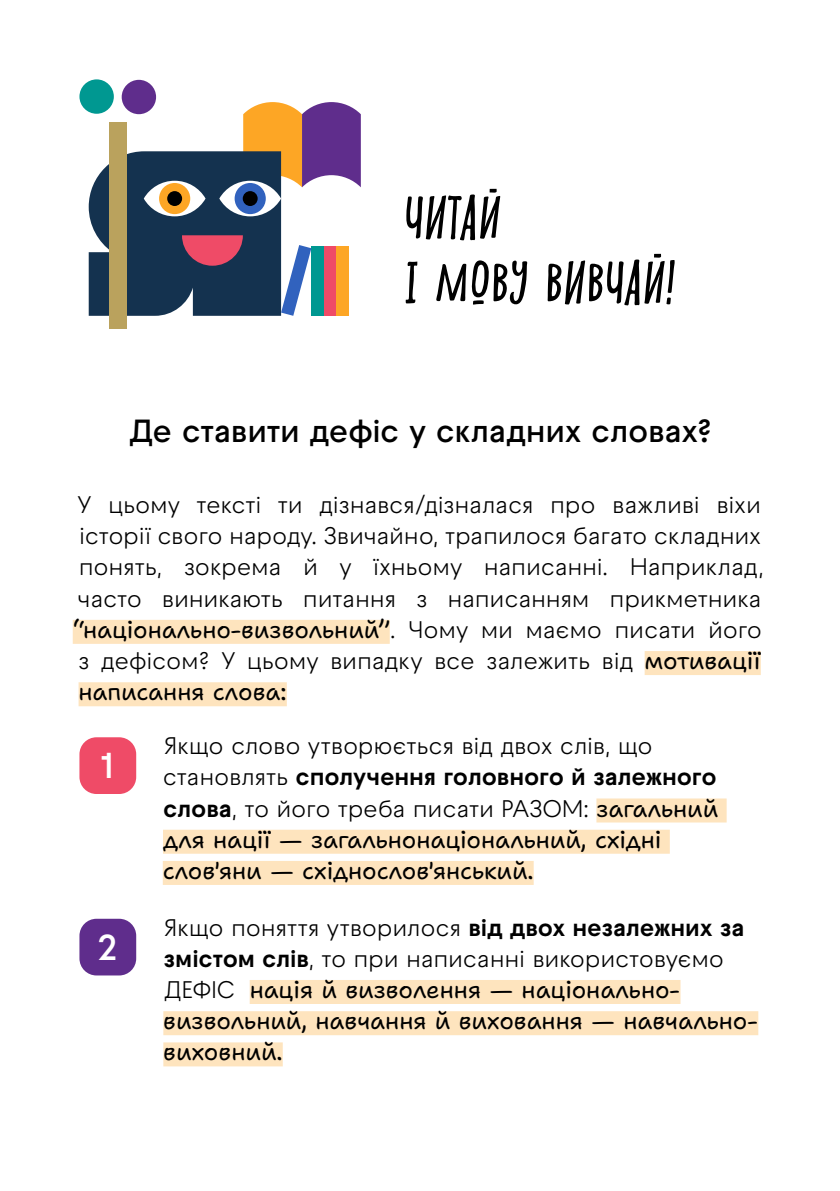
<style>
.page{position:relative;width:840px;height:1191px;background:#fff}
.page>*{position:absolute;margin:0;border:0;box-sizing:border-box;transform-origin:0 0}
.t1{font:italic 52px/65px "Shnobel";letter-spacing:-.02em;color:#000}
.t2{font:600 36px "Raptor V3 Premium";color:#fff}
.t3{font:600 32px "Raptor V3 Premium";letter-spacing:-.01em;color:#000}
.t4{font:24px/31.2px "Raptor V3 Premium";letter-spacing:-.015em;color:#000}
.t5{font:24px/31.2px "Shantell Sans";color:#000}
.s1{font-family:"Raptor V3 Premium"}
.s2{font-family:"Shantell Sans"}
.s3{font-weight:700}
</style>
<div class="page">
<div style="left:73px;top:620px;width:316px;height:24px;background:#fee4be"></div>
<div style="left:644px;top:651px;width:116px;height:24px;background:#fee4be"></div>
<div style="left:78px;top:682px;width:209px;height:24px;background:#fee4be"></div>
<div style="left:596px;top:798px;width:130px;height:24px;background:#fee4be"></div>
<div style="left:163px;top:829px;width:506px;height:24px;background:#fee4be"></div>
<div style="left:163px;top:861px;width:370px;height:24px;background:#fee4be"></div>
<div style="left:79px;top:737px;width:57px;height:57px;background:#ef4b67;border-radius:17px"></div>
<div style="left:249px;top:980px;width:431px;height:24px;background:#fee4be"></div>
<div style="left:163px;top:1011px;width:594px;height:24px;background:#fee4be"></div>
<div style="left:163px;top:1042px;width:119px;height:24px;background:#fee4be"></div>
<div style="left:109px;top:122px;width:17px;height:207px;background:#baa25d"></div>
<div style="left:79px;top:79px;width:35px;height:35px;background:#009891;border-radius:50%"></div>
<div style="left:122px;top:80px;width:34px;height:34px;background:#5f2d8c;border-radius:50%"></div>
<svg style="left:89px;top:102px;width:271px;height:214px"></svg>
<div style="left:336px;top:246px;width:13px;height:70px;background:#fda625"></div>
<div style="left:79px;top:918px;width:57px;height:57px;background:#5f2d8c;border-radius:17px"></div>
<h1 class="t1" style="left:403px;top:185px;width:272px">ЧИТАЙ<br>І МОВУ ВИВЧАЙ!</h1>
<h3 class="t3" style="left:129px;top:408px;width:584px">Де ставити дефіс у складних словах?</h3>
<p class="t4" style="left:77px;top:489px;width:687px">У цьому тексті ти дізнався/дізналася про важливі віхи історії свого народу. Звичайно, трапилося багато складних понять, зокрема й у їхньому написанні. Наприклад, часто виникають питання з написанням прикметника</p>
<p class="t5" style="left:73px;top:614px;width:690px">“національно-визвольний”<span class="s1">. Чому ми маємо писати його</span></p>
<p class="t4" style="left:78px;top:645px;width:683px">з дефісом? У цьому випадку все залежить від <span class="s2">мотивації</span></p>
<p class="t5" style="left:78px;top:676px;width:210px">написання слова:</p>
<p class="t4" style="left:163px;top:730px;width:556px">Якщо слово утворюється від двох слів, що становлять <span class="s3">сполучення головного й залежного слова</span>, то його треба писати РАЗОМ: <span class="s2">загальний</span></p>
<p class="t5" style="left:163px;top:824px;width:500px">для нації — загальнонаціональний, східні слов'яни — східнослов'янський.</p>
<h2 class="t2" style="left:101px;top:739px;width:14px">1</h2>
<h2 class="t2" style="left:97px;top:921px;width:21px">2</h2>
<p class="t4" style="left:163px;top:911px;width:582px">Якщо поняття утворилося <span class="s3">від двох незалежних за змістом слів</span>, то при написанні використовуємо</p>
<p class="t5" style="left:163px;top:974px;width:596px"><span class="s1">ДЕФІС</span> нація й визволення — національно&shy;визвольний, навчання й виховання — навчально&shy;виховний.</p>
</div>
